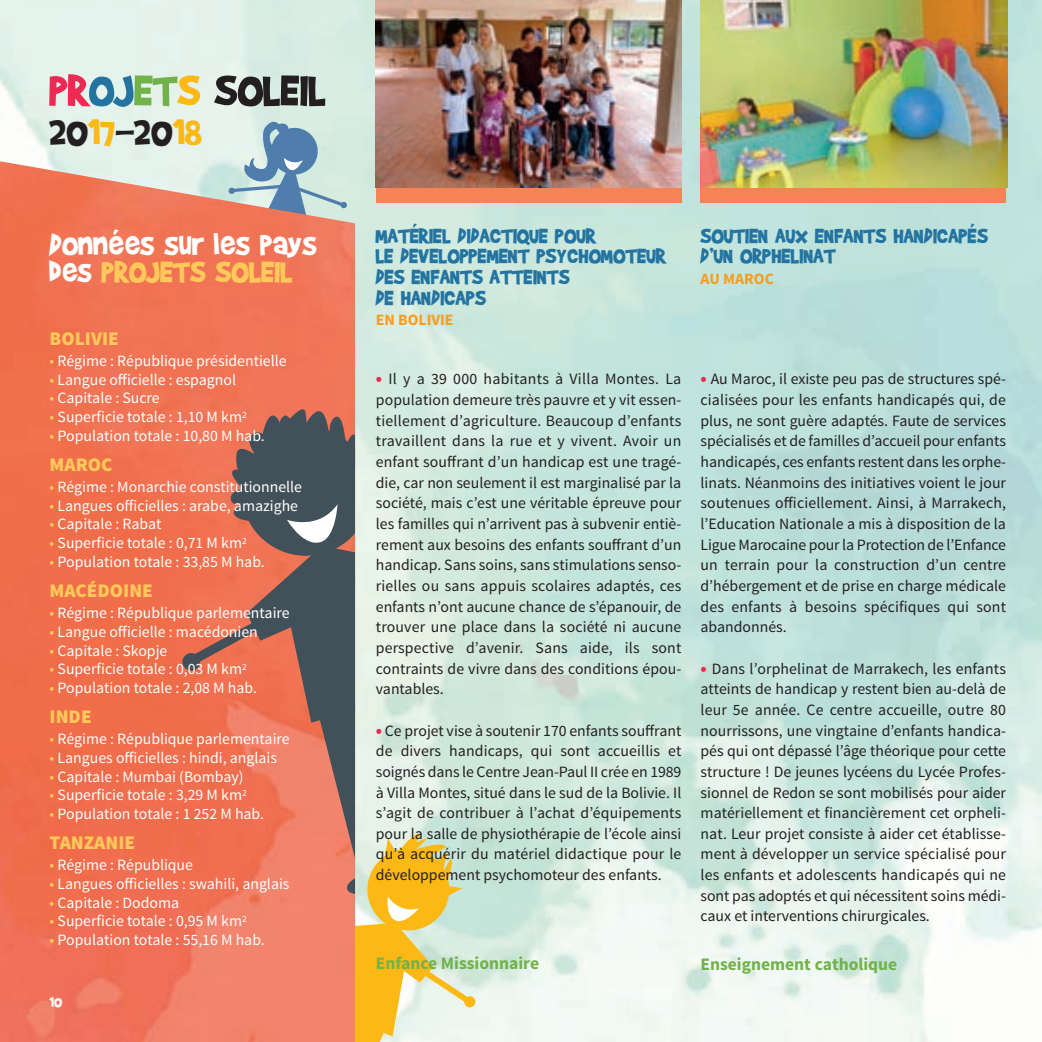
<style>
.page{position:relative;width:1042px;height:1042px;background:#fff}
.page>*{position:absolute;margin:0;border:0;box-sizing:border-box;transform-origin:0 0}
.t1{font:50.75px "Brady Bunch Remastered";color:#231f20}
.t2{font:42px "Brady Bunch Remastered";color:#231f20}
.t3{font:35px/27.7px "Brady Bunch Remastered";color:#fff}
.t4{font:24.5px/20.7px "Brady Bunch Remastered";color:#2474a1}
.t5{font:900 19.25px "Source Sans Pro";color:#fec85a}
.t6{font:700 17.5px "Source Sans Pro";color:#71b24b}
.t7{font:15.75px/20.7px "Source Sans Pro";color:#231f20;text-align:justify}
.t8{font:15.75px "Source Sans Pro";color:#fff}
.t9{font:700 15.75px "Source Sans Pro";color:#f89c1c}
.t10{font:15.75px "Brady Bunch Remastered";color:#fff}
.s1{color:#ee2953}
.s2{color:#2474a1}
.s3{color:#71b24b}
.s4{color:#fcb814}
.s5{color:#fec85a}
.s6{font-weight:900;font-size:17.5px;color:#ee2953}
</style>
<div class="page">
<img style="left:0;top:0;width:1042px;height:1042px">
<svg style="left:368px;top:205px;width:4px;height:11px"></svg>
<svg style="left:228px;top:117px;width:120px;height:43px;background:#b0cbd3"></svg>
<img style="left:0;top:160px;width:355px;height:882px">
<div style="left:376px;top:155px;width:305px;height:48px;background:#f58355"></div>
<div style="left:700px;top:155px;width:306px;height:48px;background:#f58355"></div>
<img style="left:376px;top:0;width:305px;height:188px">
<img style="left:700px;top:0;width:307px;height:188px">
<svg style="left:181px;top:400px;width:295px;height:642px;background:#d0a087"></svg>
<h1 class="t1" style="left:50px;top:58px;width:278px"><span class="s1">PR</span><span class="s2">OJ</span><span class="s3">ET</span><span class="s4">S</span> SOLEIL</h1>
<h2 class="t2" style="left:50px;top:106px;width:154px">20<span class="s4">17</span>-20<span class="s4">18</span></h2>
<h3 class="t3" style="left:50px;top:229px;width:269px">Données sur les pays des <span class="s5">PROJETS SOLEIL</span></h3>
<p class="t5" style="left:50px;top:326px;width:71px">BOLIVIE</p>
<p class="t8" style="left:50px;top:351px;width:238px"><span class="s5">•</span> Régime : République présidentielle</p>
<p class="t8" style="left:50px;top:369px;width:188px"><span class="s5">•</span> Langue officielle : espagnol</p>
<p class="t8" style="left:50px;top:388px;width:112px"><span class="s5">•</span> Capitale : Sucre</p>
<p class="t8" style="left:50px;top:407px;width:199px"><span class="s5">•</span> Superficie totale : 1,10 M km<sup>2</sup></p>
<p class="t8" style="left:50px;top:426px;width:217px"><span class="s5">•</span> Population totale : 10,80 M hab.</p>
<p class="t5" style="left:50px;top:452px;width:64px">MAROC</p>
<p class="t8" style="left:50px;top:477px;width:254px"><span class="s5">•</span> Régime : Monarchie constitutionnelle</p>
<p class="t8" style="left:50px;top:495px;width:250px"><span class="s5">•</span> Langues officielles : arabe, amazighe</p>
<p class="t8" style="left:50px;top:514px;width:113px"><span class="s5">•</span> Capitale : Rabat</p>
<p class="t8" style="left:50px;top:533px;width:199px"><span class="s5">•</span> Superficie totale : 0,71 M km<sup>2</sup></p>
<p class="t8" style="left:50px;top:552px;width:217px"><span class="s5">•</span> Population totale : 33,85 M hab.</p>
<p class="t5" style="left:50px;top:578px;width:105px">MACÉDOINE</p>
<p class="t8" style="left:50px;top:603px;width:242px"><span class="s5">•</span> Régime : République parlementaire</p>
<p class="t8" style="left:50px;top:621px;width:210px"><span class="s5">•</span> Langue officielle : macédonien</p>
<p class="t8" style="left:50px;top:640px;width:119px"><span class="s5">•</span> Capitale : Skopje</p>
<p class="t8" style="left:50px;top:659px;width:199px"><span class="s5">•</span> Superficie totale : 0,03 M km<sup>2</sup></p>
<p class="t8" style="left:50px;top:678px;width:209px"><span class="s5">•</span> Population totale : 2,08 M hab.</p>
<p class="t5" style="left:50px;top:704px;width:44px">INDE</p>
<p class="t8" style="left:50px;top:729px;width:242px"><span class="s5">•</span> Régime : République parlementaire</p>
<p class="t8" style="left:50px;top:747px;width:229px"><span class="s5">•</span> Langues officielles : hindi, anglais</p>
<p class="t8" style="left:50px;top:766px;width:195px"><span class="s5">•</span> Capitale : Mumbai (Bombay)</p>
<p class="t8" style="left:50px;top:785px;width:199px"><span class="s5">•</span> Superficie totale : 3,29 M km<sup>2</sup></p>
<p class="t8" style="left:50px;top:804px;width:216px"><span class="s5">•</span> Population totale : 1 252 M hab.</p>
<p class="t5" style="left:50px;top:830px;width:87px">TANZANIE</p>
<p class="t8" style="left:50px;top:855px;width:145px"><span class="s5">•</span> Régime : République</p>
<p class="t8" style="left:50px;top:873px;width:241px"><span class="s5">•</span> Langues officielles : swahili, anglais</p>
<p class="t8" style="left:50px;top:892px;width:131px"><span class="s5">•</span> Capitale : Dodoma</p>
<p class="t8" style="left:50px;top:911px;width:199px"><span class="s5">•</span> Superficie totale : 0,95 M km<sup>2</sup></p>
<p class="t8" style="left:50px;top:930px;width:217px"><span class="s5">•</span> Population totale : 55,16 M hab.</p>
<p class="t10" style="left:50px;top:992px;width:14px">10</p>
<h3 class="t4" style="left:376px;top:224px;width:292px">MATÉRIEL DIDACTIQUE POUR<br>LE DEVELOPPEMENT PSYCHOMOTEUR<br>DES ENFANTS ATTEINTS<br>DE HANDICAPS</h3>
<p class="t9" style="left:376px;top:310px;width:79px">EN BOLIVIE</p>
<h3 class="t4" style="left:700px;top:224px;width:289px">SOUTIEN AUX ENFANTS HANDICAPÉS<br>D’UN ORPHELINAT</h3>
<p class="t9" style="left:700px;top:269px;width:75px">AU MAROC</p>
<p class="t7" style="left:376px;top:369px;width:307px"><span class="s6">•</span> Il y a 39 000 habitants à Villa Montes. La population demeure très pauvre et y vit essen&shy;tiellement d’agriculture. Beaucoup d’enfants travaillent dans la rue et y vivent. Avoir un enfant souffrant d’un handicap est une tragé&shy;die, car non seulement il est marginalisé par la société, mais c’est une véritable épreuve pour les familles qui n’arrivent pas à subvenir entiè&shy;rement aux besoins des enfants souffrant d’un handicap. Sans soins, sans stimulations senso&shy;rielles ou sans appuis scolaires adaptés, ces enfants n’ont aucune chance de s’épanouir, de trouver une place dans la société ni aucune perspective d’avenir. Sans aide, ils sont contraints de vivre dans des conditions épou&shy;vantables.</p>
<p class="t7" style="left:376px;top:720px;width:307px"><span class="s6">•</span> Ce projet vise à soutenir 170 enfants souffrant de divers handicaps, qui sont accueillis et soignés dans le Centre Jean-Paul II crée en 1989 à Villa Montes, situé dans le sud de la Bolivie. Il s’agit de contribuer à l’achat d’équipements pour la salle de physiothérapie de l’école ainsi qu’à acquérir du matériel didactique pour le développement psychomoteur des enfants.</p>
<p class="t6" style="left:376px;top:952px;width:165px">Enfance Missionnaire</p>
<p class="t7" style="left:700px;top:369px;width:307px"><span class="s6">•</span> Au Maroc, il existe peu pas de structures spé&shy;cialisées pour les enfants handicapés qui, de plus, ne sont guère adaptés. Faute de services spécialisés et de familles d’accueil pour enfants handicapés, ces enfants restent dans les orphe&shy;linats. Néanmoins des initiatives voient le jour soutenues officiellement. Ainsi, à Marrakech, l’Education Nationale a mis à disposition de la Ligue Marocaine pour la Protection de l’Enfance un terrain pour la construction d’un centre d’hébergement et de prise en charge médicale des enfants à besoins spécifiques qui sont abandonnés.</p>
<p class="t7" style="left:700px;top:658px;width:307px"><span class="s6">•</span> Dans l’orphelinat de Marrakech, les enfants atteints de handicap y restent bien au-delà de leur 5e année. Ce centre accueille, outre 80 nourrissons, une vingtaine d’enfants handica&shy;pés qui ont dépassé l’âge théorique pour cette structure ! De jeunes lycéens du Lycée Profes&shy;sionnel de Redon se sont mobilisés pour aider matériellement et financièrement cet orpheli&shy;nat. Leur projet consiste à aider cet établisse&shy;ment à développer un service spécialisé pour les enfants et adolescents handicapés qui ne sont pas adoptés et qui nécessitent soins médi&shy;caux et interventions chirurgicales.</p>
<p class="t6" style="left:700px;top:953px;width:198px">Enseignement catholique</p>
</div>
